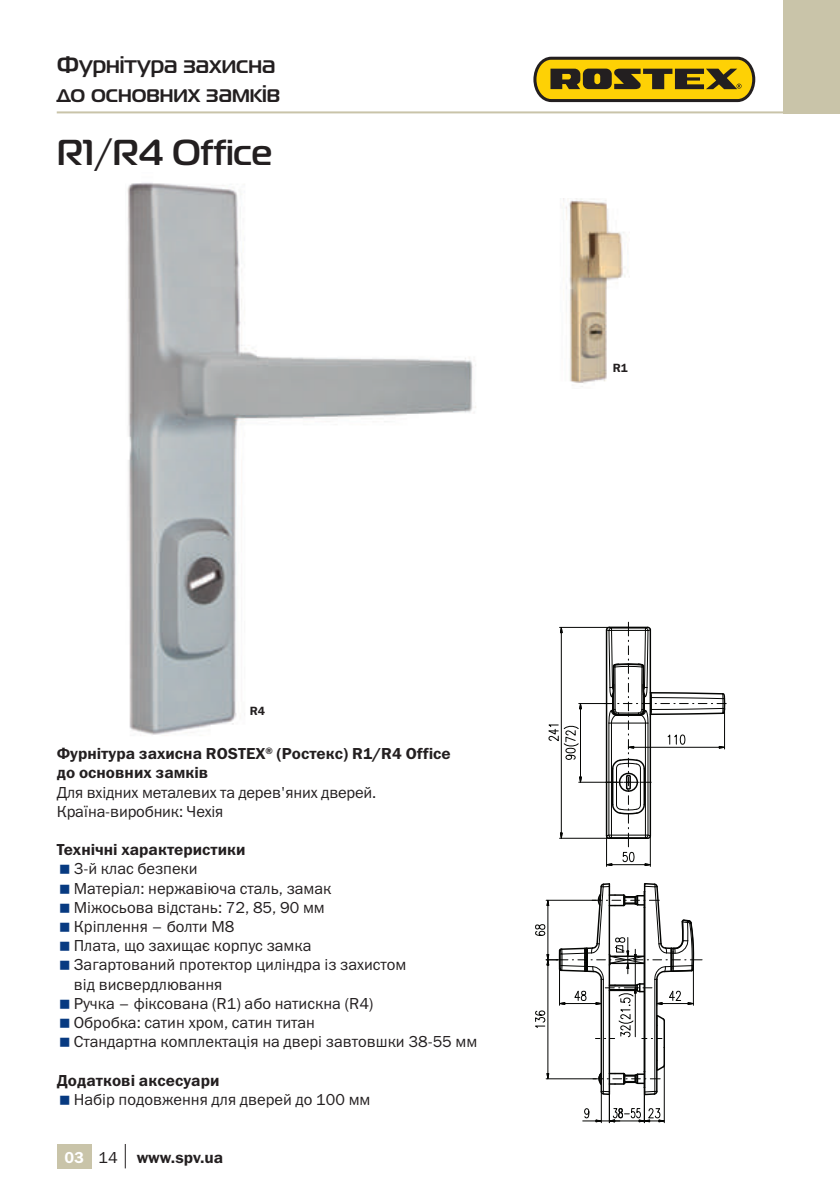
<style>
.page{position:relative;width:840px;height:1191px;background:#fff}
.page>*{position:absolute;margin:0;border:0;box-sizing:border-box;transform-origin:0 0}
.t1{font:700 36px "Magistral C";color:#231f20}
.t2{font:700 24px/28.8px "Magistral C";color:#231f20}
.t3{font:16px/19.2px "Franklin Gothic Book C";color:#231f20}
.t4{font:16px/19.2px "Franklin Gothic Demi C";color:#231f20}
.t5{font:16px "Franklin Gothic Demi C";color:#fff}
.t6{font:12px "Franklin Gothic Demi C";color:#231f20}
.s1{font-family:"Franklin Gothic Book C";color:#231f20}
</style>
<div class="page">
<img style="left:127px;top:183px;width:349px;height:552px">
<img style="left:560px;top:198px;width:68px;height:189px">
<hr style="left:559px;top:627px;width:69px;height:1px;background:#040503">
<hr style="left:559px;top:838px;width:69px;height:1px;background:#040503">
<hr style="left:560px;top:632px;width:1px;height:201px;background:#040503">
<svg style="left:559px;top:626px;width:3px;height:7px"></svg>
<svg style="left:559px;top:832px;width:3px;height:7px"></svg>
<hr style="left:578px;top:703px;width:33px;height:1px;background:#040503">
<hr style="left:578px;top:782px;width:39px;height:1px;background:#040503">
<hr style="left:580px;top:709px;width:1px;height:68px;background:#040503">
<svg style="left:578px;top:776px;width:3px;height:7px"></svg>
<svg style="left:548px;top:724px;width:30px;height:36px"></svg>
<hr style="left:643px;top:886px;width:2px;height:206px;background:#040503">
<hr style="left:608px;top:886px;width:1px;height:205px;background:#040503">
<hr style="left:654px;top:979px;width:1px;height:112px;background:#040503">
<hr style="left:602px;top:979px;width:1px;height:112px;background:#040503">
<hr style="left:600px;top:979px;width:1px;height:112px;background:#040503">
<hr style="left:546px;top:1078px;width:50px;height:1px;background:#040503">
<hr style="left:547px;top:965px;width:1px;height:108px;background:#040503">
<svg style="left:546px;top:1073px;width:3px;height:7px"></svg>
<svg style="left:582px;top:1060px;width:83px;height:62px"></svg>
<hr style="left:663px;top:1020px;width:1px;height:45px;background:#040503">
<hr style="left:655px;top:1025px;width:2px;height:35px;background:#040503">
<svg style="left:535px;top:883px;width:166px;height:156px"></svg>
<svg style="left:603px;top:622px;width:124px;height:244px"></svg>
<hr style="left:57px;top:111px;width:782px;height:2px;background:#c9c4a9">
<div style="left:782px;top:0;width:57px;height:113px;background:#c9c4a9"></div>
<svg style="left:533px;top:57px;width:221px;height:45px"></svg>
<div style="left:57px;top:1144px;width:34px;height:24px;background:#c9c4a9"></div>
<svg style="left:125px;top:1144px;width:1px;height:24px"></svg>
<h2 class="t2" style="left:57px;top:50px;width:225px">Фурнітура захисна до основних замків</h2>
<h1 class="t1" style="left:57px;top:131px;width:217px">R1/R4 Office</h1>
<p class="t6" style="left:249px;top:703px;width:17px">R4</p>
<p class="t4" style="left:57px;top:743px;width:395px">Фурнітура захисна ROSTEX<sup>®</sup> (Ростекс) R1/R4 Office до основних замків</p>
<p class="t3" style="left:57px;top:784px;width:321px">Для вхідних металевих та дерев'яних дверей.<br>Країна-виробник: Чехія</p>
<p class="t4" style="left:57px;top:839px;width:190px">Технічні характеристики</p>
<p class="t3" style="left:74px;top:861px;width:405px">3-й клас безпеки<br>Матеріал: нержавіюча сталь, замак<br>Міжосьова відстань: 72, 85, 90 мм<br>Кріплення – болти М8<br>Плата, що захищає корпус замка<br>Загартований протектор циліндра із захистом<br>від висвердлювання<br>Ручка – фіксована (R1) або натискна (R4)<br>Обробка: сатин хром, сатин титан<br>Стандартна комплектація на двері завтовшки 38-55 мм</p>
<p class="t4" style="left:57px;top:1070px;width:164px">Додаткові аксесуари</p>
<p class="t3" style="left:74px;top:1091px;width:298px">Набір подовження для дверей до 100 мм</p>
<p class="t5" style="left:64px;top:1148px;width:55px">03 <span class="s1">14</span></p>
<p class="t4" style="left:137px;top:1147px;width:88px">www.spv.ua</p>
<p class="t6" style="left:612px;top:361px;width:17px">R1</p>
</div>
